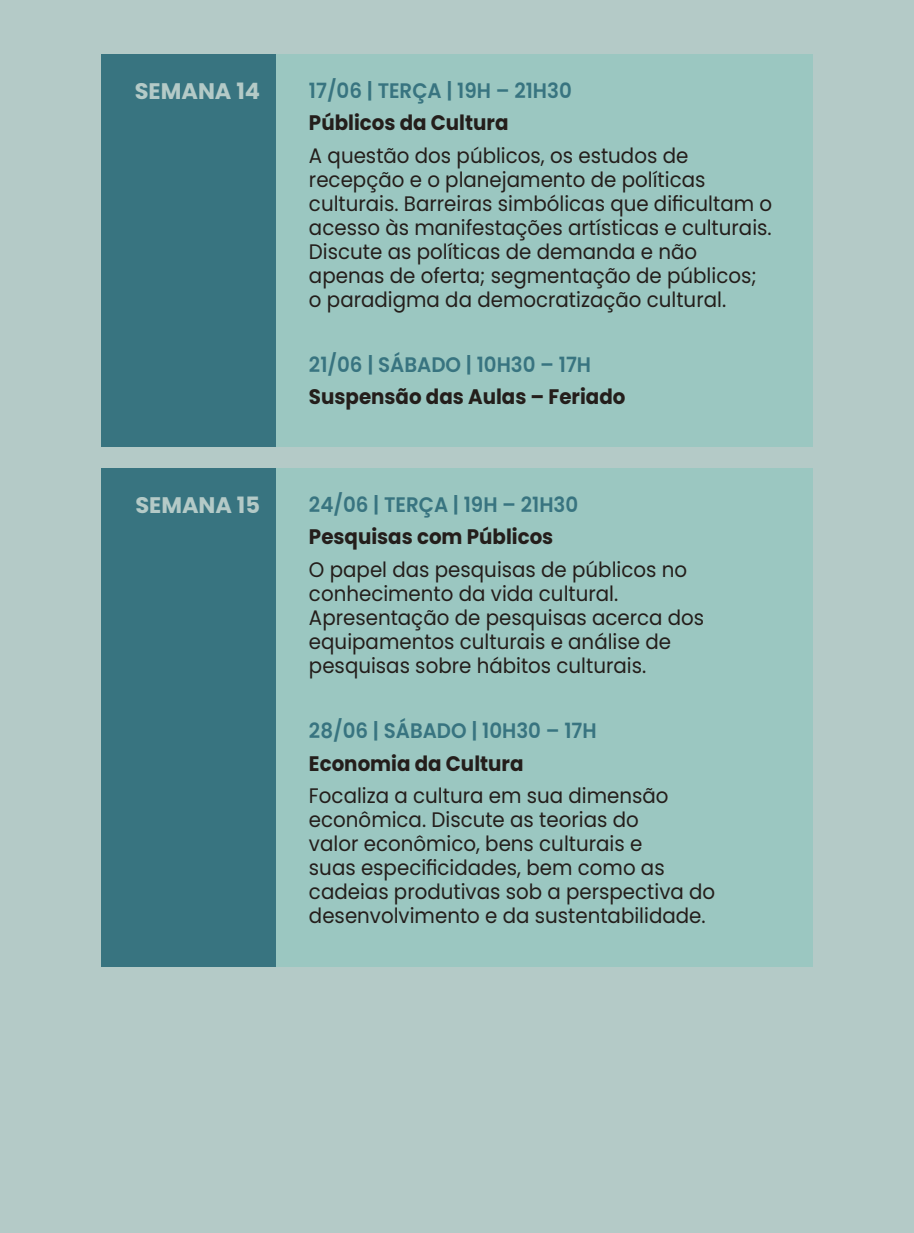
<style>
.page{position:relative;width:914px;height:1233px;background:#fff}
.page>*{position:absolute;margin:0;border:0;box-sizing:border-box;transform-origin:0 0}
.t1{font:700 22.5px "Poppins";color:#b4cac7}
.t2{font:21px/24px "Poppins";color:#241e1b;scale:.94 1}
.t3{font:600 21px "Poppins";color:#387480;scale:.94 1}
.t4{font:700 21px "Poppins";color:#241e1b;scale:.94 1}
</style>
<div class="page">
<div style="left:0;top:0;width:913px;height:1232px;background:#b4cac7"></div>
<div style="left:101px;top:54px;width:175px;height:393px;background:#387480"></div>
<div style="left:276px;top:54px;width:536px;height:393px;background:#9bc7c1"></div>
<div style="left:101px;top:468px;width:175px;height:498px;background:#387480"></div>
<div style="left:276px;top:468px;width:536px;height:498px;background:#9bc7c1"></div>
<p class="t1" style="left:135px;top:78px;width:127px">SEMANA 14</p>
<p class="t1" style="left:135px;top:492px;width:126px">SEMANA 15</p>
<p class="t3" style="left:309px;top:78px;width:281px">17/06 | TERÇA | 19H – 21H30</p>
<p class="t4" style="left:309px;top:111px;width:214px">Públicos da Cultura</p>
<p class="t2" style="left:309px;top:143px;width:494px">A questão dos públicos, os estudos de recepção e o planejamento de políticas culturais. Barreiras simbólicas que dificultam o acesso às manifestações artísticas e culturais.<br>Discute as políticas de demanda e não apenas de oferta; segmentação de públicos; o paradigma da democratização cultural.</p>
<p class="t3" style="left:309px;top:352px;width:301px">21/06 | SÁBADO | 10H30 – 17H</p>
<p class="t4" style="left:309px;top:385px;width:338px">Suspensão das Aulas – Feriado</p>
<p class="t3" style="left:309px;top:492px;width:288px">24/06 | TERÇA | 19H – 21H30</p>
<p class="t4" style="left:309px;top:524px;width:261px">Pesquisas com Públicos</p>
<p class="t2" style="left:309px;top:557px;width:422px">O papel das pesquisas de públicos no conhecimento da vida cultural.<br>Apresentação de pesquisas acerca dos equipamentos culturais e análise de pesquisas sobre hábitos culturais.</p>
<p class="t3" style="left:309px;top:718px;width:307px">28/06 | SÁBADO | 10H30 – 17H</p>
<p class="t4" style="left:309px;top:751px;width:230px">Economia da Cultura</p>
<p class="t2" style="left:309px;top:783px;width:433px">Focaliza a cultura em sua dimensão econômica. Discute as teorias do<br>valor econômico, bens culturais e<br>suas especificidades, bem como as cadeias produtivas sob a perspectiva do desenvolvimento e da sustentabilidade.</p>
</div>
